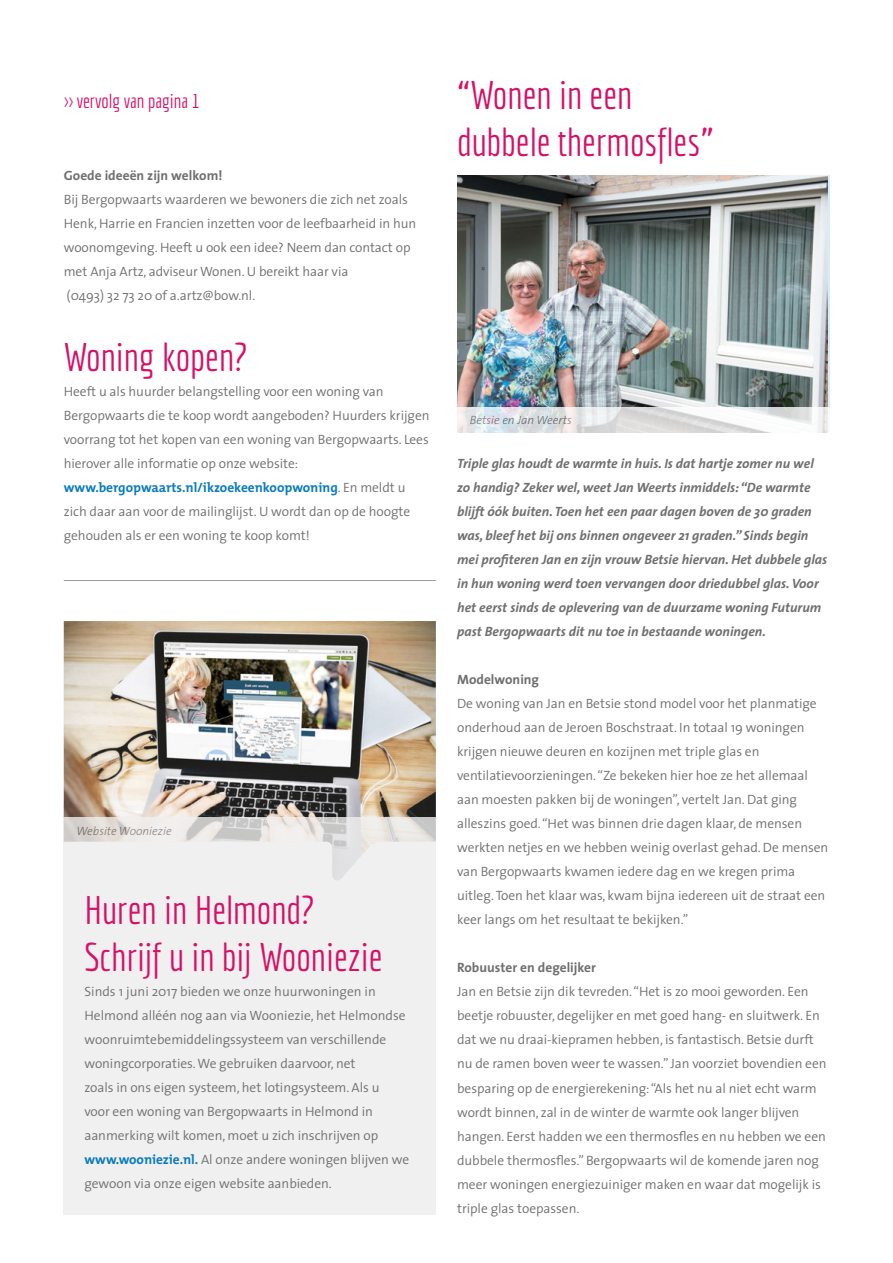
<style>
.page{position:relative;width:893px;height:1263px;background:#fff}
.page>*{position:absolute;margin:0;border:0;box-sizing:border-box;transform-origin:0 0}
.t1{font:39px/46.8px "Economica";color:#d51168}
.t2{font:19.5px "Economica";color:#d51168}
.t3{font:300 13.5px/24px "The Sans";letter-spacing:-.005em;color:#706f6f}
.t4{font:italic 700 13.5px/24px "The Sans";color:#706f6f}
.t5{font:700 13.5px "The Sans";color:#706f6f}
.t6{font:700 13.5px "The Mix";letter-spacing:-.005em;color:#0b7cbc}
.t7{font:italic 300 12px "The Sans";color:#706f6f}
.s1{font-family:"The Sans";font-weight:300;color:#706f6f}
.s2{font-family:"The Mix";font-weight:700;color:#0b7cbc}
</style>
<div class="page">
<img style="left:457px;top:176px;width:370px;height:231px">
<div style="left:63px;top:805px;width:372px;height:410px;background:#f0f0f0"></div>
<hr style="left:64px;top:580px;width:372px;height:1px;background:#9d9d9c">
<img style="left:64px;top:621px;width:372px;height:259px">
<svg style="left:457px;top:407px;width:371px;height:26px"></svg>
<svg style="left:64px;top:817px;width:372px;height:26px"></svg>
<div style="left:320px;top:843px;width:71px;height:44px;background:linear-gradient(to bottom,#e6e6e6,#f0f0f0)"></div>
<h2 class="t2" style="left:64px;top:90px;width:137px">&gt;&gt; vervolg van pagina 1</h2>
<p class="t5" style="left:64px;top:164px;width:160px">Goede ideeën zijn welkom!</p>
<p class="t3" style="left:64px;top:187px;width:354px">Bij Bergopwaarts waarderen we bewoners die zich net zoals Henk, Harrie en Francien inzetten voor de leefbaarheid in hun woonomgeving. Heeft u ook een idee? Neem dan contact op met Anja Artz, adviseur Wonen. U bereikt haar via<br>(0493) 32 73 20 of a.artz@bow.nl.</p>
<h1 class="t1" style="left:64px;top:334px;width:185px">Woning kopen?</h1>
<p class="t3" style="left:64px;top:379px;width:367px">Heeft u als huurder belangstelling voor een woning van Bergopwaarts die te koop wordt aangeboden? Huurders krijgen voorrang tot het kopen van een woning van Bergopwaarts. Lees hierover alle informatie op onze website:</p>
<p class="t6" style="left:64px;top:476px;width:343px">www.bergopwaarts.nl/ikzoekeenkoopwoning<span class="s1">. En meldt u</span></p>
<p class="t3" style="left:64px;top:499px;width:348px">zich daar aan voor de mailinglijst. U wordt dan op de hoogte gehouden als er een woning te koop komt!</p>
<p class="t7" style="left:77px;top:820px;width:97px">Website Wooniezie</p>
<h1 class="t1" style="left:84px;top:887px;width:300px">Huren in Helmond?<br>Schrijf u in bij Wooniezie</h1>
<p class="t3" style="left:84px;top:979px;width:326px">Sinds 1 juni 2017 bieden we onze huurwoningen in Helmond alléén nog aan via Wooniezie, het Helmondse woonruimtebemiddelingssysteem van verschillende woningcorporaties. We gebruiken daarvoor, net<br>zoals in ons eigen systeem, het lotingsysteem. Als u<br>voor een woning van Bergopwaarts in Helmond in aanmerking wilt komen, moet u zich inschrijven op <span class="s2">www.wooniezie.nl.</span> Al onze andere woningen blijven we gewoon via onze eigen website aanbieden.</p>
<h1 class="t1" style="left:457px;top:72px;width:258px">“Wonen in een dubbele thermosfles”</h1>
<p class="t7" style="left:470px;top:410px;width:103px">Betsie en Jan Weerts</p>
<p class="t4" style="left:457px;top:451px;width:372px">Triple glas houdt de warmte in huis. Is dat hartje zomer nu wel zo handig? Zeker wel, weet Jan Weerts inmiddels: “De warmte blijft óók buiten. Toen het een paar dagen boven de 30 graden was, bleef het bij ons binnen ongeveer 21 graden.” Sinds begin mei profiteren Jan en zijn vrouw Betsie hiervan. Het dubbele glas in hun woning werd toen vervangen door driedubbel glas. Voor het eerst sinds de oplevering van de duurzame woning Futurum past Bergopwaarts dit nu toe in bestaande woningen.</p>
<p class="t5" style="left:457px;top:668px;width:83px">Modelwoning</p>
<p class="t3" style="left:457px;top:691px;width:373px">De woning van Jan en Betsie stond model voor het planmatige onderhoud aan de Jeroen Boschstraat. In totaal 19 woningen krijgen nieuwe deuren en kozijnen met triple glas en ventilatievoorzieningen. “Ze bekeken hier hoe ze het allemaal aan moesten pakken bij de woningen”, vertelt Jan. Dat ging alleszins goed. “Het was binnen drie dagen klaar, de mensen werkten netjes en we hebben weinig overlast gehad. De mensen van Bergopwaarts kwamen iedere dag en we kregen prima uitleg. Toen het klaar was, kwam bijna iedereen uit de straat een keer langs om het resultaat te bekijken.”</p>
<p class="t5" style="left:457px;top:956px;width:140px">Robuuster en degelijker</p>
<p class="t3" style="left:457px;top:979px;width:371px">Jan en Betsie zijn dik tevreden. “Het is zo mooi geworden. Een beetje robuuster, degelijker en met goed hang- en sluitwerk. En dat we nu draai-kiepramen hebben, is fantastisch. Betsie durft nu de ramen boven weer te wassen.” Jan voorziet bovendien een besparing op de energierekening: “Als het nu al niet echt warm wordt binnen, zal in de winter de warmte ook langer blijven hangen. Eerst hadden we een thermosfles en nu hebben we een dubbele thermosfles.” Bergopwaarts wil de komende jaren nog meer woningen energiezuiniger maken en waar dat mogelijk is triple glas toepassen.</p>
</div>
